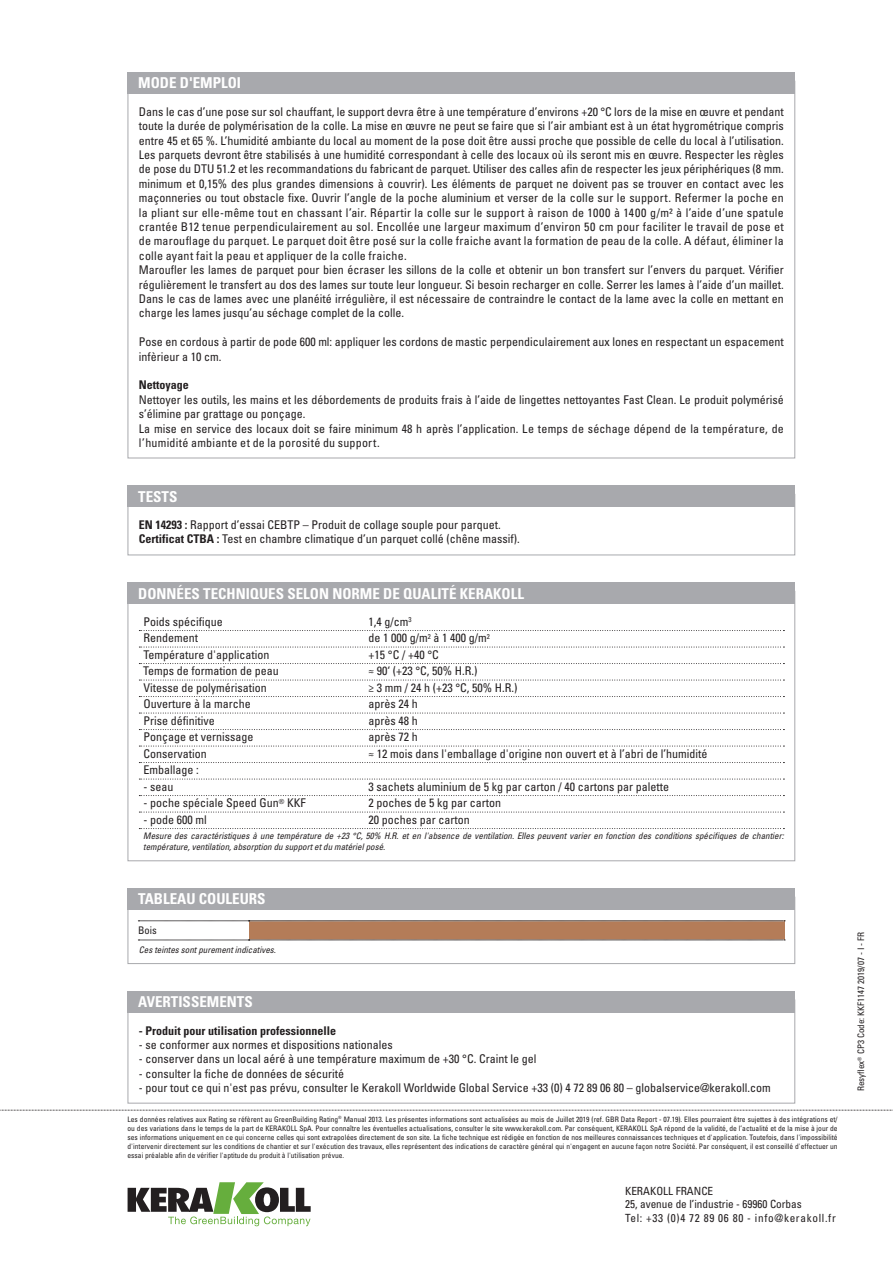
<style>
.page{position:relative;width:893px;height:1263px;background:#fff}
.page>*{position:absolute;margin:0;border:0;box-sizing:border-box;transform-origin:0 0}
.box_-_titolo{font:700 condensed 15px "Univers LT Std";color:#fff}
.box_-_testo{font:condensed 12px/14.4px "Univers LT Std";color:#231f20;text-align:justify}
.tabella_-_testo{font:condensed 12px "Univers LT Std";color:#231f20}
.tabelle_-_testo{font:condensed 12px "Univers LT Std";color:#231f20}
.testo_box_bold{font:700 condensed 12px "Univers LT Std";color:#231f20}
.box_-_testo-2{font:700 condensed 12px "Univers LT Std";color:#231f20}
.t1{font:condensed 11.25px/13.5px "Univers LT Std";color:#231f20}
.tabella_-_colori{font:condensed 10.5px "Univers LT Std";color:#231f20}
.tabelle_-_note{font:italic condensed 9px/10.8px "Univers LT Std";color:#231f20}
.notag_eco_codice_sc{font:condensed 9px "Univers LT Std";color:#231f20}
.t2{font:condensed 7.5px/9px "Univers LT Std";color:#231f20;text-align:justify}
.s1{font-weight:700}
</style>
<div class="page">
<svg style="left:0;top:1110px;width:893px;height:1px"></svg>
<svg style="left:128px;top:1182px;width:183px;height:44px"></svg>
<div style="left:128px;top:999px;width:667px;height:104px;border:1px solid #a8a9ad"></div>
<div style="left:128px;top:991px;width:667px;height:21px;background:#a8a9ad"></div>
<svg style="left:139px;top:630px;width:645px;height:1px"></svg>
<svg style="left:139px;top:647px;width:645px;height:1px"></svg>
<svg style="left:139px;top:663px;width:645px;height:1px"></svg>
<svg style="left:139px;top:680px;width:645px;height:1px"></svg>
<svg style="left:139px;top:696px;width:645px;height:1px"></svg>
<svg style="left:139px;top:713px;width:645px;height:1px"></svg>
<svg style="left:139px;top:729px;width:645px;height:1px"></svg>
<svg style="left:139px;top:746px;width:645px;height:1px"></svg>
<svg style="left:139px;top:762px;width:645px;height:1px"></svg>
<svg style="left:139px;top:779px;width:645px;height:1px"></svg>
<svg style="left:139px;top:795px;width:645px;height:1px"></svg>
<svg style="left:139px;top:812px;width:645px;height:1px"></svg>
<svg style="left:139px;top:828px;width:645px;height:1px"></svg>
<div style="left:128px;top:582px;width:667px;height:22px;background:#a8a9ad"></div>
<div style="left:128px;top:897px;width:667px;height:67px;border:1px solid #a8a9ad"></div>
<div style="left:128px;top:888px;width:667px;height:21px;background:#a8a9ad"></div>
<div style="left:249px;top:921px;width:535px;height:19px;background:#b47c58"></div>
<svg style="left:138px;top:920px;width:647px;height:1px"></svg>
<svg style="left:138px;top:940px;width:647px;height:1px"></svg>
<div style="left:128px;top:494px;width:667px;height:61px;border:1px solid #a8a9ad"></div>
<div style="left:128px;top:485px;width:667px;height:22px;background:#a8a9ad"></div>
<div style="left:128px;top:72px;width:667px;height:22px;background:#a8a9ad"></div>
<p class="box_-_titolo" style="left:138px;top:74px;width:104px">MODE D'EMPLOI</p>
<p class="box_-_testo" style="left:139px;top:104px;width:646px">Dans le cas d’une pose sur sol chauffant, le support devra être à une température d’environs +20 °C lors de la mise en œuvre et pendant toute la durée de polymérisation de la colle. La mise en œuvre ne peut se faire que si l’air ambiant est à un état hygrométrique compris entre 45 et 65 %. L’humidité ambiante du local au moment de la pose doit être aussi proche que possible de celle du local à l’utilisation.<br>Les parquets devront être stabilisés à une humidité correspondant à celle des locaux où ils seront mis en œuvre. Respecter les règles de pose du DTU 51.2 et les recommandations du fabricant de parquet. Utiliser des calles afin de respecter les jeux périphériques (8 mm.</p>
<p class="box_-_testo" style="left:139px;top:176px;width:646px">minimum et 0,15% des plus grandes dimensions à couvrir). Les éléments de parquet ne doivent pas se trouver en contact avec les maçonneries ou tout obstacle fixe. Ouvrir l’angle de la poche aluminium et verser de la colle sur le support. Refermer la poche en la pliant sur elle-même tout en chassant l’air. Répartir la colle sur le support à raison de 1000 à 1400 g/m² à l’aide d’une spatule crantée B12 tenue perpendiculairement au sol. Encollée une largeur maximum d’environ 50 cm pour faciliter le travail de pose et de marouflage du parquet. Le parquet doit être posé sur la colle fraiche avant la formation de peau de la colle. A défaut, éliminer la colle ayant fait la peau et appliquer de la colle fraiche.</p>
<p class="box_-_testo" style="left:139px;top:263px;width:646px">Maroufler les lames de parquet pour bien écraser les sillons de la colle et obtenir un bon transfert sur l’envers du parquet. Vérifier régulièrement le transfert au dos des lames sur toute leur longueur. Si besoin recharger en colle. Serrer les lames à l’aide d’un maillet.<br>Dans le cas de lames avec une planéité irrégulière, il est nécessaire de contraindre le contact de la lame avec la colle en mettant en charge les lames jusqu’au séchage complet de la colle.</p>
<p class="box_-_testo" style="left:139px;top:335px;width:646px">Pose en cordous à partir de pode 600 ml: appliquer les cordons de mastic perpendiculairement aux lones en respectant un espacement infèrieur a 10 cm.</p>
<p class="box_-_testo-2" style="left:139px;top:378px;width:52px">Nettoyage</p>
<p class="box_-_testo" style="left:139px;top:392px;width:646px">Nettoyer les outils, les mains et les débordements de produits frais à l’aide de lingettes nettoyantes Fast Clean. Le produit polymérisé s’élimine par grattage ou ponçage.</p>
<p class="box_-_testo" style="left:139px;top:421px;width:646px">La mise en service des locaux doit se faire minimum 48 h après l’application. Le temps de séchage dépend de la température, de l’humidité ambiante et de la porosité du support.</p>
<p class="box_-_titolo" style="left:138px;top:487px;width:41px">TESTS</p>
<p class="box_-_testo" style="left:139px;top:517px;width:363px"><span class="s1">EN 14293 :</span> Rapport d’essai CEBTP – Produit de collage souple pour parquet.</p>
<p class="box_-_testo" style="left:139px;top:532px;width:382px"><span class="s1">Certificat CTBA :</span> Test en chambre climatique d’un parquet collé (chêne massif).</p>
<p class="box_-_titolo" style="left:138px;top:584px;width:387px">DONNÉES TECHNIQUES SELON NORME DE QUALITÉ KERAKOLL</p>
<p class="tabella_-_testo" style="left:143px;top:614px;width:81px">Poids spécifique</p>
<p class="tabella_-_testo" style="left:369px;top:614px;width:45px">1,4 g/cm<sup>3</sup></p>
<p class="tabella_-_testo" style="left:143px;top:630px;width:56px">Rendement</p>
<p class="tabella_-_testo" style="left:369px;top:630px;width:123px">de 1 000 g/m<sup>2</sup> à 1 400 g/m<sup>2</sup></p>
<p class="tabella_-_testo" style="left:143px;top:647px;width:128px">Température d'application</p>
<p class="tabella_-_testo" style="left:369px;top:647px;width:72px">+15 °C / +40 °C</p>
<p class="tabelle_-_testo" style="left:143px;top:663px;width:137px">Temps de formation de peau</p>
<p class="tabelle_-_testo" style="left:369px;top:663px;width:110px">≈ 90‘ (+23 °C, 50% H.R.)</p>
<p class="tabella_-_testo" style="left:143px;top:680px;width:125px">Vitesse de polymérisation</p>
<p class="tabella_-_testo" style="left:369px;top:680px;width:150px">≥ 3 mm / 24 h (+23 °C, 50% H.R.)</p>
<p class="tabella_-_testo" style="left:143px;top:696px;width:109px">Ouverture à la marche</p>
<p class="tabella_-_testo" style="left:369px;top:696px;width:51px">après 24 h</p>
<p class="tabella_-_testo" style="left:143px;top:713px;width:73px">Prise définitive</p>
<p class="tabella_-_testo" style="left:369px;top:713px;width:51px">après 48 h</p>
<p class="tabella_-_testo" style="left:143px;top:729px;width:111px">Ponçage et vernissage</p>
<p class="tabella_-_testo" style="left:369px;top:729px;width:51px">après 72 h</p>
<p class="tabella_-_testo" style="left:143px;top:746px;width:65px">Conservation</p>
<p class="tabella_-_testo" style="left:369px;top:746px;width:340px">≈ 12 mois dans l'emballage d'origine non ouvert et à l’abri de l’humidité</p>
<p class="tabella_-_testo" style="left:143px;top:762px;width:57px">Emballage :</p>
<p class="tabella_-_testo" style="left:143px;top:779px;width:31px">- seau</p>
<p class="tabella_-_testo" style="left:369px;top:779px;width:302px">3 sachets aluminium de 5 kg par carton / 40 cartons par palette</p>
<p class="tabella_-_testo" style="left:143px;top:795px;width:164px">- poche spéciale Speed Gun<sup>®</sup> KKF</p>
<p class="tabella_-_testo" style="left:369px;top:795px;width:134px">2 poches de 5 kg par carton</p>
<p class="tabella_-_testo" style="left:143px;top:812px;width:65px">- pode 600 ml</p>
<p class="tabella_-_testo" style="left:369px;top:812px;width:103px">20 poches par carton</p>
<p class="tabelle_-_note" style="left:143px;top:830px;width:642px">Mesure des caractéristiques à une température de +23 °C, 50% H.R. et en l'absence de ventilation. Elles peuvent varier en fonction des conditions spécifiques de chantier: température, ventilation, absorption du support et du matériel posé.</p>
<p class="box_-_titolo" style="left:138px;top:890px;width:129px">TABLEAU COULEURS</p>
<p class="tabella_-_colori" style="left:138px;top:924px;width:20px">Bois</p>
<p class="tabelle_-_note" style="left:139px;top:944px;width:138px">Ces teintes sont purement indicatives.</p>
<p class="box_-_titolo" style="left:138px;top:992px;width:116px">AVERTISSEMENTS</p>
<p class="testo_box_bold" style="left:139px;top:1023px;width:199px">- Produit pour utilisation professionnelle</p>
<p class="box_-_testo" style="left:139px;top:1037px;width:255px">- se conformer aux normes et dispositions nationales</p>
<p class="box_-_testo" style="left:139px;top:1052px;width:399px">- conserver dans un local aéré à une température maximum de +30 °C. Craint le gel</p>
<p class="box_-_testo" style="left:139px;top:1066px;width:207px">- consulter la fiche de données de sécurité</p>
<p class="box_-_testo" style="left:139px;top:1080px;width:633px">- pour tout ce qui n'est pas prévu, consulter le Kerakoll Worldwide Global Service +33 (0) 4 72 89 06 80 – globalservice@kerakoll.com</p>
<p class="t2" style="left:128px;top:1114px;width:712px">Les données relatives aux Rating se réfèrent au GreenBuilding Rating<sup>®</sup> Manual 2013. Les présentes informations sont actualisées au mois de Juillet 2019 (ref. GBR Data Report - 07.19). Elles pourraient être sujettes à des intégrations et/ ou des variations dans le temps de la part de KERAKOLL SpA. Pour connaître les éventuelles actualisations, consulter le site www.kerakoll.com. Par conséquent, KERAKOLL SpA répond de la validité, de l’actualité et de la mise à jour de ses informations uniquement en ce qui concerne celles qui sont extrapolées directement de son site. La fiche technique est rédigée en fonction de nos meilleures connaissances techniques et d'application. Toutefois, dans l'impossibilité d'intervenir directement sur les conditions de chantier et sur l'exécution des travaux, elles représentent des indications de caractère général qui n'engagent en aucune façon notre Société. Par conséquent, il est conseillé d'effectuer un essai préalable afin de vérifier l'aptitude du produit à l'utilisation prévue.</p>
<p class="t1" style="left:625px;top:1184px;width:212px">KERAKOLL FRANCE<br>25, avenue de l’industrie - 69960 Corbas<br>Tel: +33 (0)4 72 89 06 80 - info@kerakoll.fr</p>
<p class="notag_eco_codice_sc" style="left:855px;top:1091px;width:161px;rotate:-90deg">Resyflex<sup>®</sup> CP3 Code: KKF1147 2019/07 - I - FR</p>
</div>
